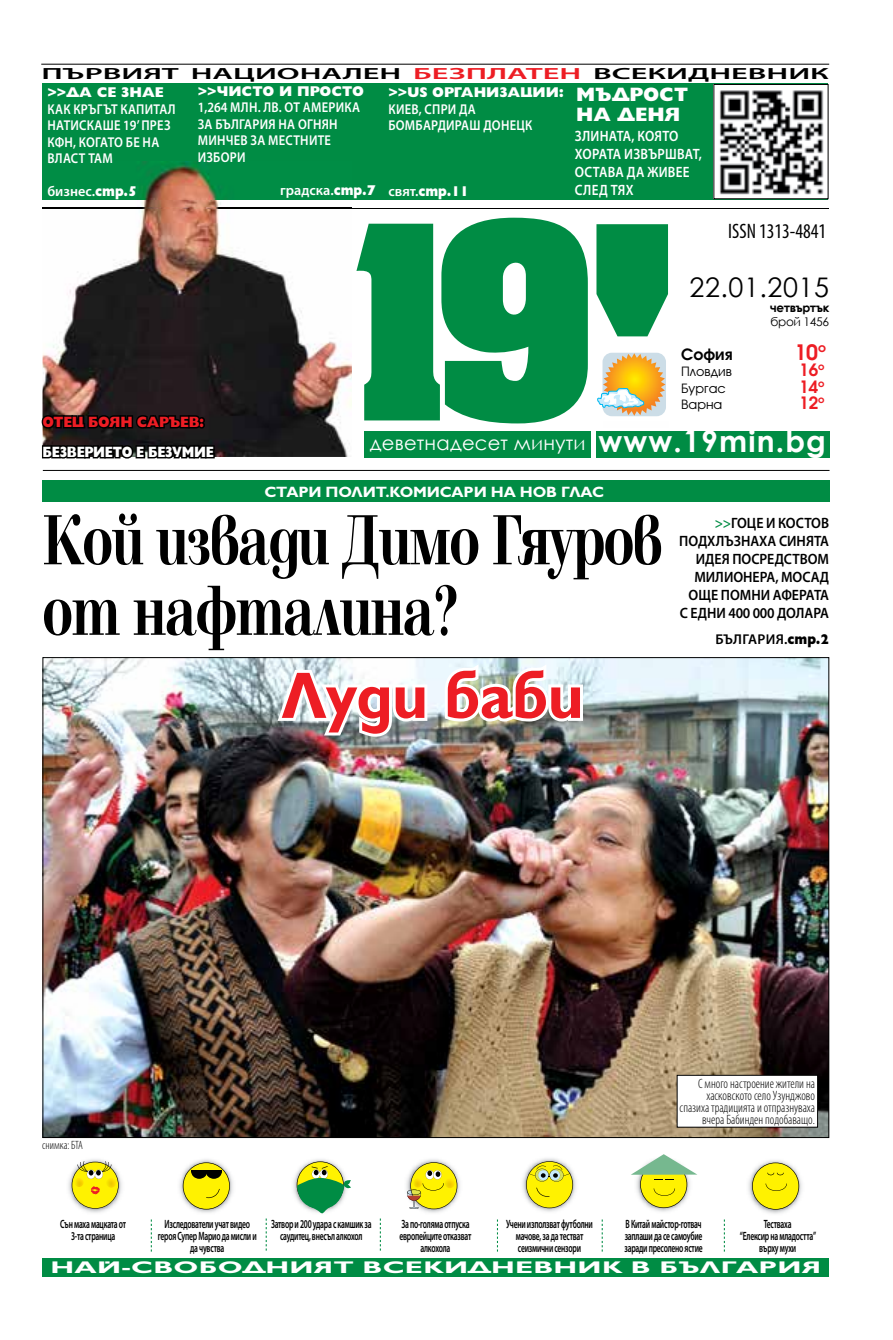
<style>
.page{position:relative;width:893px;height:1340px;background:#fff}
.page>*{position:absolute;margin:0;border:0;box-sizing:border-box;transform-origin:0 0}
.t1{font:700 73.5px/70.5px "Elfin CYR";letter-spacing:-.025em;color:#000;scale:.74 1}
.t2{font:700 66px "Gilt";letter-spacing:-.01em;color:#ed1d24;scale:.94 1}
.t3{font:700 29.85px "Century Gothic";letter-spacing:.04em;color:#fff}
.t4{font:27px "Century Gothic";letter-spacing:.02em;color:#000}
.t5{font:700 22.35px "Avanti CYR";color:#ed1d24}
.t6{font:condensed 21px "Myriad Pro";color:#000;scale:.95 1}
.t7{font:19.5px "Century Gothic";letter-spacing:.01em;color:#fff}
.t8{font:800 19.5px/19.5px "Gilt";color:#fff}
.t9{font:700 17.85px "Avanti CYR";color:#ed1d24}
.t10{font:700 16.95px "Gilt";letter-spacing:.01em;color:#fff;scale:1.68 1}
.t11{font:700 16.35px "Avanti CYR";color:#000}
.t12{font:600 16.2px "Myriad Pro";color:#000;scale:2 1}
.t13{font:600 15px/18px "Myriad Pro";color:#000;text-align:right;scale:.93 1}
.t14{font:600 15px/18px "Myriad Pro";letter-spacing:.02em;color:#fff;scale:.88 1}
.t15{font:700 15px "Gilt";letter-spacing:-.01em;color:#fff;scale:1.04 1}
.t16{font:800 15px "Gilt";letter-spacing:-.02em;color:#fff;scale:.86 1}
.t17{font:800 15px "Gilt";letter-spacing:-.02em;color:#ed1d24;scale:.93 1}
.t18{font:600 14.25px/16.5px "Myriad Pro";letter-spacing:.02em;color:#fff;scale:.88 1}
.t19{font:800 14.25px "Gilt";color:#fff}
.t20{font:600 14.25px "Myriad Pro";letter-spacing:.02em;color:#000}
.t21{font:600 14.25px "Myriad Pro";color:#fff}
.t22{font:600 14.25px "Myriad Pro";letter-spacing:.02em;color:#fff}
.t23{font:800 14.25px "Gilt";color:#fff;scale:.89 1}
.t24{font:300 condensed 13.5px/12px "Myriad Pro";color:#000;text-align:right;scale:.95 1}
.t25{font:13.35px "Avanti CYR";color:#000}
.t26{font:600 12px/12px "Myriad Pro";letter-spacing:-.03em;color:#000;text-align:center;scale:.63 1}
.t27{font:300 condensed 12px "Myriad Pro";color:#000;scale:.95 1}
.t28{font:700 12px "Century Gothic";letter-spacing:-.03em;color:#000}
.t29{font:12px "Century Gothic";letter-spacing:-.03em;color:#000}
.s1{color:#ed1d24}
.s2{font-family:"Gilt";font-weight:800}
.s3{font-family:"Myriad Pro";font-weight:600}
.s4{color:#008c44}
</style>
<div class="page">
<svg style="left:596px;top:224px;width:72px;height:112px;background:#1e995a"></svg>
<div style="left:364px;top:431px;width:465px;height:27px;background:#008c44"></div>
<div style="left:591px;top:426px;width:5px;height:34px;background:#fff"></div>
<hr style="left:43px;top:208px;width:786px;height:1px;background:#000">
<svg style="left:356px;top:218px;width:232px;height:205px"></svg>
<hr style="left:43px;top:470px;width:786px;height:1px;background:#000">
<hr style="left:41px;top:64px;width:788px;height:1px;background:#000">
<div style="left:43px;top:83px;width:785px;height:117px;background:#008c44"></div>
<div style="left:714px;top:84px;width:114px;height:115px;background:#fff"></div>
<img style="left:719px;top:90px;width:105px;height:105px">
<svg style="left:602px;top:353px;width:64px;height:63px"></svg>
<img style="left:603px;top:353px;width:62px;height:63px">
<svg style="left:597px;top:388px;width:47px;height:21px"></svg>
<img style="left:43px;top:162px;width:309px;height:295px">
<img style="left:43px;top:208px;width:309px;height:1px">
<svg style="left:41px;top:410px;width:164px;height:21px;background:#171212"></svg>
<div style="left:199px;top:417px;width:6px;height:7px;border:3px solid #000;border-radius:50%"></div>
<svg style="left:42px;top:441px;width:174px;height:30px"></svg>
<div style="left:43px;top:480px;width:787px;height:22px;background:#008c44"></div>
<img style="left:522px;top:1158px;width:54px;height:54px">
<svg style="left:526px;top:1161px;width:47px;height:47px;background:#e0da44"></svg>
<svg style="left:151px;top:1219px;width:1px;height:32px"></svg>
<svg style="left:266px;top:1218px;width:1px;height:32px"></svg>
<svg style="left:380px;top:1218px;width:1px;height:32px"></svg>
<svg style="left:497px;top:1219px;width:1px;height:32px"></svg>
<svg style="left:602px;top:1219px;width:1px;height:32px"></svg>
<svg style="left:724px;top:1219px;width:1px;height:32px"></svg>
<img style="left:293px;top:1159px;width:36px;height:38px">
<svg style="left:296px;top:1161px;width:54px;height:53px"></svg>
<img style="left:748px;top:1160px;width:54px;height:54px">
<svg style="left:752px;top:1162px;width:47px;height:47px;background:#ece231"></svg>
<img style="left:45px;top:659px;width:782px;height:476px">
<svg style="left:274px;top:664px;width:156px;height:75px"></svg>
<img style="left:440px;top:657px;width:146px;height:67px">
<img style="left:650px;top:1208px;width:26px;height:4px">
<svg style="left:631px;top:1154px;width:66px;height:54px"></svg>
<img style="left:179px;top:1159px;width:54px;height:54px">
<svg style="left:183px;top:1162px;width:47px;height:47px;background:#d6ce32"></svg>
<hr style="left:191px;top:1170px;width:31px;height:1px;background:#000">
<img style="left:406px;top:1159px;width:54px;height:54px">
<svg style="left:407px;top:1162px;width:50px;height:47px;background:#e3d843"></svg>
<div style="left:677px;top:1075px;width:141px;height:52px;background:#fff"></div>
<div style="left:677px;top:1074px;width:141px;height:53px;border:1px solid #000"></div>
<img style="left:68px;top:1159px;width:54px;height:54px">
<svg style="left:72px;top:1161px;width:47px;height:47px;background:#e6d83a"></svg>
<div style="left:43px;top:1258px;width:786px;height:18px;background:#008c44"></div>
<h3 class="t12" style="left:42px;top:63px;width:395px">ПЪРВИЯТ НАЦИОНАЛЕН <span class="s1">БЕЗПЛАТЕН</span> ВСЕКИДНЕВНИК</h3>
<p class="t19" style="left:47px;top:84px;width:118px">&gt;&gt;ДА СЕ ЗНАЕ</p>
<p class="t18" style="left:48px;top:100px;width:147px">КАК КРЪГЪТ КАПИТАЛ<br>НАТИСКАШЕ 19’ ПРЕЗ<br>КФН, КОГАТО БЕ НА<br>ВЛАСТ ТАМ</p>
<p class="t22" style="left:47px;top:182px;width:91px">бизнес.<span class="s2">стр.5</span></p>
<p class="t19" style="left:198px;top:83px;width:168px">&gt;&gt;ЧИСТО И ПРОСТО</p>
<p class="t18" style="left:198px;top:99px;width:186px">1,264 МЛН. ЛВ. ОТ АМЕРИКА<br>ЗА БЪЛГАРИЯ НА ОГНЯН<br>МИНЧЕВ ЗА МЕСТНИТЕ<br>ИЗБОРИ</p>
<p class="t21" style="left:280px;top:181px;width:97px">градска.<span class="s2">стр.7</span></p>
<p class="t19" style="left:388px;top:84px;width:177px">&gt;&gt;US ОРГАНИЗАЦИИ:</p>
<p class="t18" style="left:389px;top:100px;width:165px">КИЕВ, СПРИ ДА<br>БОМБАРДИРАШ ДОНЕЦК</p>
<p class="t23" style="left:388px;top:183px;width:92px"><span class="s3">свят.</span>стр.11</p>
<h3 class="t8" style="left:576px;top:85px;width:113px">МЪДРОСТ<br>НА ДЕНЯ</h3>
<p class="t14" style="left:575px;top:127px;width:146px">ЗЛИНАТА, КОЯТО<br>ХОРАТА ИЗВЪРШВАТ,<br>ОСТАВА ДА ЖИВЕЕ<br>СЛЕД ТЯХ</p>
<h3 class="t6" style="left:728px;top:218px;width:104px">ISSN 1313-4841</h3>
<h3 class="t4" style="left:690px;top:268px;width:141px">22.01.2015</h3>
<p class="t28" style="left:770px;top:298px;width:61px">четвъртък</p>
<p class="t29" style="left:771px;top:313px;width:60px">брой 1456</p>
<h3 class="t11" style="left:681px;top:344px;width:53px">София</h3>
<h3 class="t5" style="left:794px;top:338px;width:33px">10<sup>о</sup></h3>
<p class="t25" style="left:681px;top:364px;width:52px">Пловдив</p>
<h3 class="t9" style="left:799px;top:359px;width:27px">16<sup>о</sup></h3>
<p class="t25" style="left:681px;top:380px;width:46px">Бургас</p>
<h3 class="t9" style="left:799px;top:375px;width:27px">14<sup>о</sup></h3>
<p class="t25" style="left:681px;top:397px;width:43px">Варна</p>
<h3 class="t9" style="left:799px;top:392px;width:27px">12<sup>о</sup></h3>
<p class="t17" style="left:43px;top:413px;width:175px">ОТЕЦ БОЯН САРЪЕВ:</p>
<p class="t16" style="left:43px;top:443px;width:201px">БЕЗВЕРИЕТО Е БЕЗУМИЕ</p>
<h3 class="t7" style="left:370px;top:429px;width:217px">деветнадесет минути</h3>
<h3 class="t3" style="left:598px;top:419px;width:229px">www.19min.bg</h3>
<p class="t15" style="left:264px;top:483px;width:328px">СТАРИ ПОЛИТ.КОМИСАРИ НА НОВ ГЛАС</p>
<h1 class="t1" style="left:43px;top:506px;width:839px">Кой извади Димо Гяуров от нафталина?</h1>
<h2 class="t2" style="left:282px;top:659px;width:323px">Луди баби</h2>
<p class="t13" style="left:679px;top:513px;width:163px"><span class="s4">&gt;&gt;</span>ГОЦЕ И КОСТОВ<br>ПОДХЛЪЗНАХА СИНЯТА<br>ИДЕЯ ПОСРЕДСТВОМ<br>МИЛИОНЕРА, МОСАД<br>ОЩЕ ПОМНИ АФЕРАТА<br>С ЕДНИ 400 000 ДОЛАРА</p>
<p class="t20" style="left:715px;top:630px;width:115px">БЪЛГАРИЯ.<span class="s2">стр.2</span></p>
<p class="t27" style="left:42px;top:1137px;width:44px">снимка: БТА</p>
<p class="t24" style="left:680px;top:1077px;width:144px">С много настроение жители на хасковското село Узунджово спазиха традицията и отпразнуваха вчера Бабинден подобаващо.</p>
<p class="t26" style="left:60px;top:1217px;width:106px">Сън маха мацката от<br>3-та страница</p>
<p class="t26" style="left:158px;top:1217px;width:158px">Изследователи учат видео героя Супер Марио да мисли и да чувства</p>
<p class="t26" style="left:271px;top:1217px;width:161px">Затвор и 200 удара с камшик за саудитец, внесъл алкохол</p>
<p class="t26" style="left:400px;top:1217px;width:116px">За по-голяма отпуска европейците отказват алкохола</p>
<p class="t26" style="left:506px;top:1217px;width:139px">Учени използват футболни мачове, за да тестват сеизмични сензори</p>
<p class="t26" style="left:624px;top:1217px;width:126px;text-align:justify">В Китай майстор-готвач заплаши да се самоубие заради пресолено ястие</p>
<p class="t26" style="left:740px;top:1217px;width:122px">Тестваха<br>“Елексир на младостта” върху мухи</p>
<h3 class="t10" style="left:50px;top:1257px;width:460px">НАЙ-СВОБОДНИЯТ ВСЕКИДНЕВНИК В БЪЛГАРИЯ</h3>
</div>
